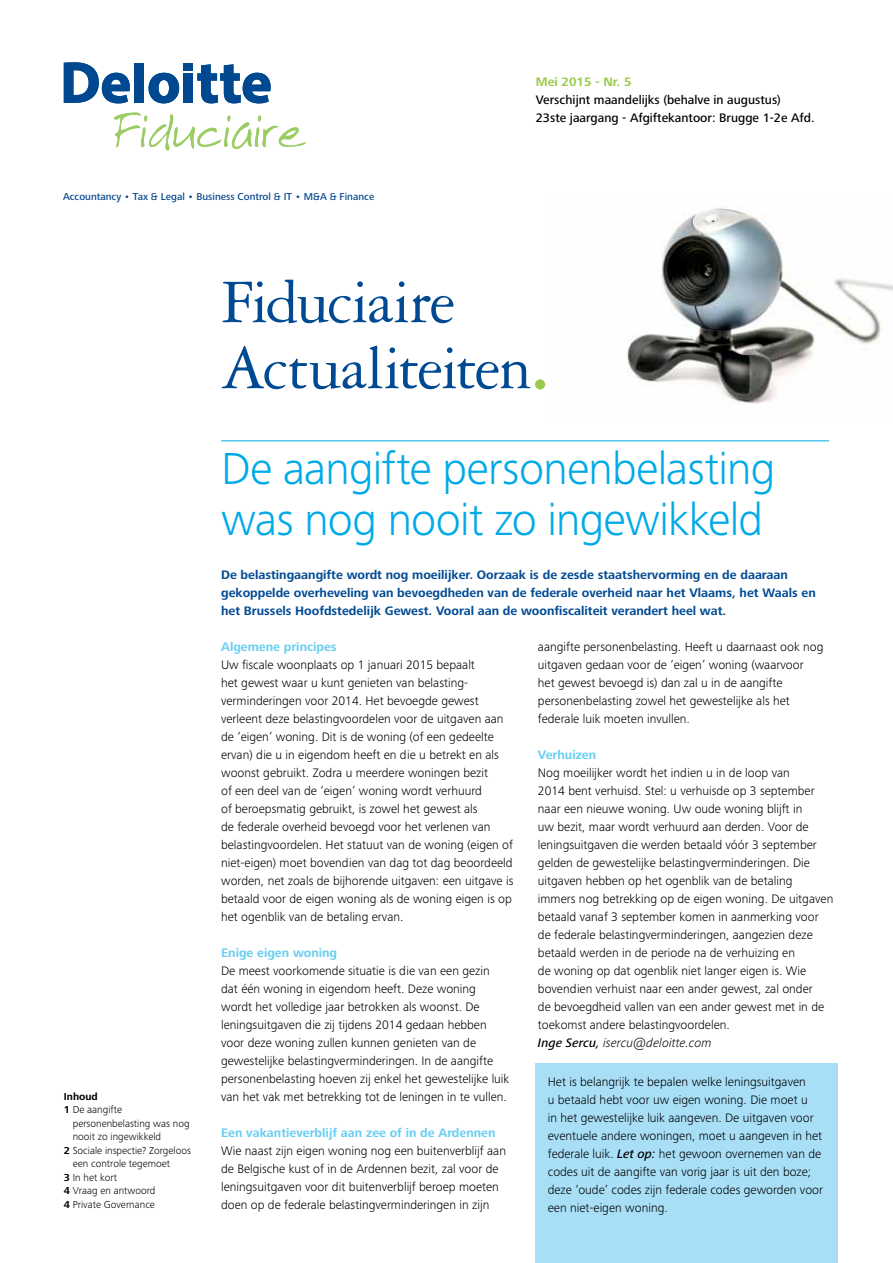
<style>
.page{position:relative;width:893px;height:1263px;background:#fff}
.page>*{position:absolute;margin:0;border:0;box-sizing:border-box;transform-origin:0 0}
.t1{font:66px/66px "Garamond 3 LT Std";letter-spacing:-.03em;color:#004a94}
.t2{font:300 46.5px/51px "Frutiger Next Pro";letter-spacing:-.015em;color:#00aae7}
.t3{font:300 12.75px/18px "Frutiger Next Pro";color:#000}
.t4{font:700 12.75px/18px "Frutiger Next Pro";color:#004a94}
.t5{font:500 12.75px/18px "Frutiger Next Pro";color:#000}
.t6{font:700 12.75px "Frutiger Next Pro";color:#68cef3}
.t7{font:700 12.75px "Frutiger Next Pro";color:#99ca49}
.t8{font:300 10.5px "Frutiger Next Pro";color:#000}
.t9{font:700 10.5px "Frutiger Next Pro";color:#000}
.t10{font:500 10.35px "Frutiger Next Pro";color:#00438b}
.s1{font-size:103.5px;color:#99ca49}
.s2{font-weight:700}
.s3{font-weight:500;font-style:italic}
.s4{font-style:italic}
</style>
<div class="page">
<img style="left:627px;top:208px;width:266px;height:196px">
<hr style="left:221px;top:440px;width:608px;height:1px;background:#00aae7">
<div style="left:134px;top:63px;width:10px;height:40px;background:#004990"></div>
<svg style="left:149px;top:73px;width:30px;height:30px"></svg>
<div style="left:183px;top:73px;width:10px;height:30px;background:#004990"></div>
<div style="left:183px;top:63px;width:10px;height:8px;background:#004990"></div>
<svg style="left:197px;top:64px;width:74px;height:39px"></svg>
<svg style="left:64px;top:62px;width:66px;height:41px"></svg>
<svg style="left:114px;top:113px;width:191px;height:37px"></svg>
<div style="left:535px;top:1064px;width:302px;height:199px;background:#a8dff7"></div>
<p class="t10" style="left:63px;top:190px;width:313px">Accountancy • Tax &amp; Legal • Business Control &amp; IT • M&amp;A &amp; Finance</p>
<p class="t7" style="left:536px;top:74px;width:97px">Mei 2015 - Nr. 5</p>
<p class="t5" style="left:536px;top:91px;width:280px">Verschijnt maandelijks (behalve in augustus)<br>23ste jaargang - Afgiftekantoor: Brugge 1-2e Afd.</p>
<h1 class="t1" style="left:221px;top:269px;width:333px">Fiduciaire<br>Actualiteiten<span class="s1">.</span></h1>
<p class="t9" style="left:64px;top:1090px;width:35px">Inhoud</p>
<p class="t8" style="left:64px;top:1104px;width:60px"><span class="s2">1</span> De aangifte</p>
<p class="t8" style="left:73px;top:1117px;width:118px">personenbelasting was nog</p>
<p class="t8" style="left:73px;top:1131px;width:90px">nooit zo ingewikkeld</p>
<p class="t8" style="left:64px;top:1144px;width:129px"><span class="s2">2</span> Sociale inspectie? Zorgeloos</p>
<p class="t8" style="left:73px;top:1158px;width:99px">een controle tegemoet</p>
<p class="t8" style="left:64px;top:1171px;width:55px"><span class="s2">3</span> In het kort</p>
<p class="t8" style="left:64px;top:1185px;width:93px"><span class="s2">4</span> Vraag en antwoord</p>
<p class="t8" style="left:64px;top:1198px;width:93px"><span class="s2">4</span> Private Governance</p>
<h2 class="t2" style="left:221px;top:443px;width:556px">De aangifte personenbelasting was nog nooit zo ingewikkeld</h2>
<p class="t4" style="left:221px;top:565px;width:596px">De belastingaangifte wordt nog moeilijker. Oorzaak is de zesde staatshervorming en de daaraan gekoppelde overheveling van bevoegdheden van de federale overheid naar het Vlaams, het Waals en het Brussels Hoofdstedelijk Gewest. Vooral aan de woonfiscaliteit verandert heel wat.</p>
<p class="t6" style="left:221px;top:639px;width:117px">Algemene principes</p>
<p class="t3" style="left:221px;top:655px;width:294px">Uw fiscale woonplaats op 1 januari 2015 bepaalt<br>het gewest waar u kunt genieten van belasting&shy;verminderingen voor 2014. Het bevoegde gewest verleent deze belastingvoordelen voor de uitgaven aan de ‘eigen’ woning. Dit is de woning (of een gedeelte ervan) die u in eigendom heeft en die u betrekt en als woonst gebruikt. Zodra u meerdere woningen bezit<br>of een deel van de ‘eigen’ woning wordt verhuurd<br>of beroepsmatig gebruikt, is zowel het gewest als<br>de federale overheid bevoegd voor het verlenen van belastingvoordelen. Het statuut van de woning (eigen of niet-eigen) moet bovendien van dag tot dag beoordeeld worden, net zoals de bijhorende uitgaven: een uitgave is betaald voor de eigen woning als de woning eigen is op het ogenblik van de betaling ervan.</p>
<p class="t6" style="left:221px;top:945px;width:118px">Enige eigen woning</p>
<p class="t3" style="left:221px;top:962px;width:290px">De meest voorkomende situatie is die van een gezin dat één woning in eigendom heeft. Deze woning wordt het volledige jaar betrokken als woonst. De leningsuitgaven die zij tijdens 2014 gedaan hebben voor deze woning zullen kunnen genieten van de gewestelijke belastingverminderingen. In de aangifte personenbelasting hoeven zij enkel het gewestelijke luik van het vak met betrekking tot de leningen in te vullen.</p>
<p class="t6" style="left:221px;top:1125px;width:276px">Een vakantieverblijf aan zee of in de Ardennen</p>
<p class="t3" style="left:221px;top:1142px;width:286px">Wie naast zijn eigen woning nog een buitenverblijf aan de Belgische kust of in de Ardennen bezit, zal voor de leningsuitgaven voor dit buitenverblijf beroep moeten doen op de federale belastingverminderingen in zijn</p>
<p class="t3" style="left:538px;top:638px;width:287px">aangifte personenbelasting. Heeft u daarnaast ook nog uitgaven gedaan voor de ‘eigen’ woning (waarvoor het gewest bevoegd is) dan zal u in de aangifte personenbelasting zowel het gewestelijke als het federale luik moeten invullen.</p>
<p class="t6" style="left:538px;top:747px;width:60px">Verhuizen</p>
<p class="t3" style="left:538px;top:764px;width:297px">Nog moeilijker wordt het indien u in de loop van<br>2014 bent verhuisd. Stel: u verhuisde op 3 september naar een nieuwe woning. Uw oude woning blijft in<br>uw bezit, maar wordt verhuurd aan derden. Voor de leningsuitgaven die werden betaald vóór 3 september gelden de gewestelijke belastingverminderingen. Die uitgaven hebben op het ogenblik van de betaling<br>immers nog betrekking op de eigen woning. De uitgaven betaald vanaf 3 september komen in aanmerking voor de federale belastingverminderingen, aangezien deze betaald werden in de periode na de verhuizing en<br>de woning op dat ogenblik niet langer eigen is. Wie bovendien verhuist naar een ander gewest, zal onder<br>de bevoegdheid vallen van een ander gewest met in de toekomst andere belastingvoordelen.<br><span class="s3">Inge Sercu,</span> <span class="s4">isercu@deloitte.com</span></p>
<p class="t3" style="left:548px;top:1072px;width:277px">Het is belangrijk te bepalen welke leningsuitgaven<br>u betaald hebt voor uw eigen woning. Die moet u<br>in het gewestelijke luik aangeven. De uitgaven voor eventuele andere woningen, moet u aangeven in het federale luik. <span class="s3">Let op:</span> het gewoon overnemen van de codes uit de aangifte van vorig jaar is uit den boze; deze ‘oude’ codes zijn federale codes geworden voor een niet-eigen woning.</p>
</div>
